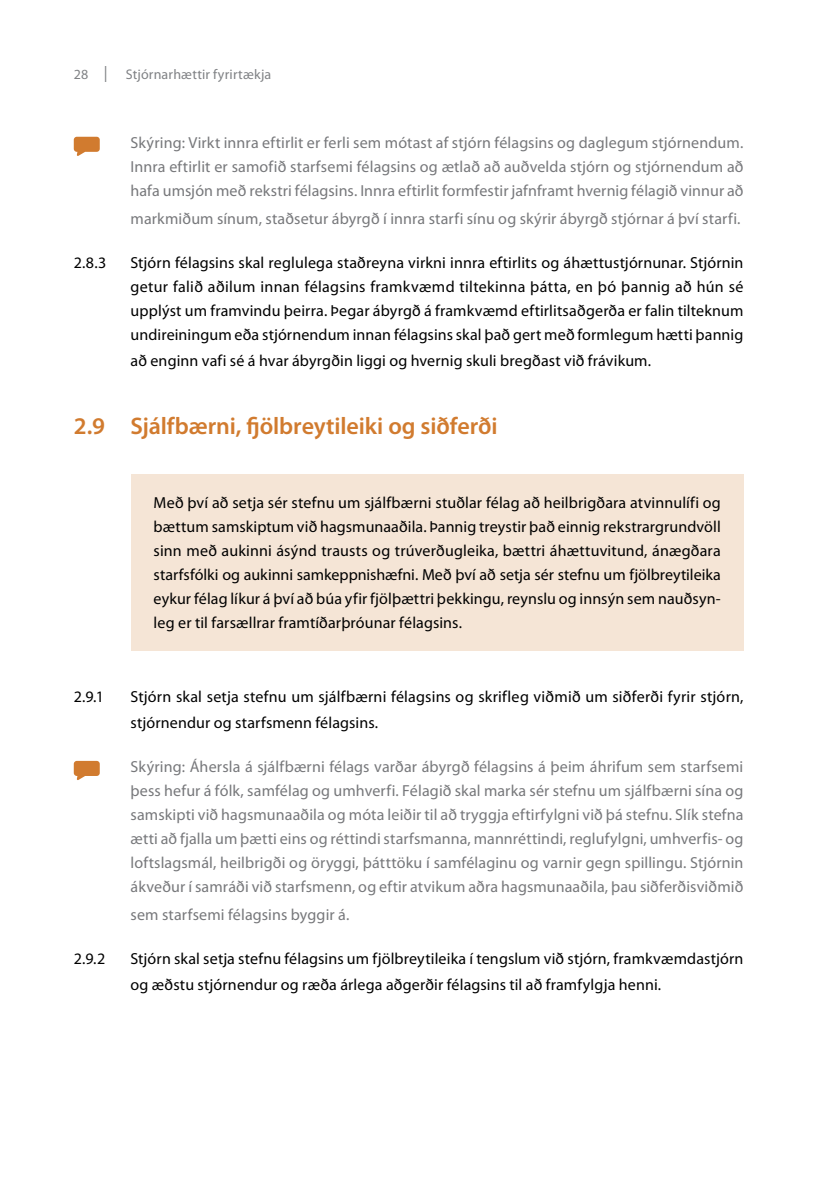
<style>
.page{position:relative;width:840px;height:1191px;background:#fff}
.page>*{position:absolute;margin:0;border:0;box-sizing:border-box;transform-origin:0 0}
.t1{font:600 24px "Myriad Pro";letter-spacing:-.005em;color:#d17b2f}
.t2{font:16px/24px "Myriad Pro";letter-spacing:.01em;color:#000}
.t3{font:16px/24px "Myriad Pro";letter-spacing:.005em;color:#77787b;text-align:justify}
.t4{font:14px "Myriad Pro";letter-spacing:.015em;color:#808285}
.s1{font-size:16px}
</style>
<div class="page">
<div style="left:131px;top:474px;width:612px;height:176px;background:#f5e5d6"></div>
<svg style="left:74px;top:137px;width:26px;height:19px"></svg>
<svg style="left:74px;top:761px;width:26px;height:19px"></svg>
<p class="t4" style="left:74px;top:65px;width:199px">28 <span class="s1">|</span> Stjórnarhættir fyrirtækja</p>
<p class="t3" style="left:130px;top:130px;width:614px">Skýring: Virkt innra eftirlit er ferli sem mótast af stjórn félagsins og daglegum stjórnendum.<br>Innra eftirlit er samofið starfsemi félagsins og ætlað að auðvelda stjórn og stjórnendum að hafa umsjón með rekstri félagsins. Innra eftirlit formfestir jafnframt hvernig félagið vinnur að</p>
<p class="t3" style="left:130px;top:206px;width:611px">markmiðum sínum, staðsetur ábyrgð í innra starfi sínu og skýrir ábyrgð stjórnar á því starfi.</p>
<p class="t2" style="left:74px;top:250px;width:34px">2.8.3</p>
<p class="t2" style="left:130px;top:250px;width:614px;text-align:justify">Stjórn félagsins skal reglulega staðreyna virkni innra eftirlits og áhættustjórnunar. Stjórnin getur falið aðilum innan félagsins framkvæmd tiltekinna þátta, en þó þannig að hún sé upplýst um framvindu þeirra. Þegar ábyrgð á framkvæmd eftirlitsaðgerða er falin tilteknum undireiningum eða stjórnendum innan félagsins skal það gert með formlegum hætti þannig</p>
<p class="t2" style="left:130px;top:348px;width:522px">að enginn vafi sé á hvar ábyrgðin liggi og hvernig skuli bregðast við frávikum.</p>
<h1 class="t1" style="left:74px;top:411px;width:425px">2.9 Sjálfbærni, fjölbreytileiki og siðferði</h1>
<p class="t2" style="left:153px;top:490px;width:568px;text-align:justify">Með því að setja sér stefnu um sjálfbærni stuðlar félag að heilbrigðara atvinnulífi og bættum samskiptum við hagsmunaaðila. Þannig treystir það einnig rekstrargrundvöll sinn með aukinni ásýnd trausts og trúverðugleika, bættri áhættuvitund, ánægðara starfsfólki og aukinni samkeppnishæfni. Með því að setja sér stefnu um fjölbreytileika eykur félag líkur á því að búa yfir fjölþættri þekkingu, reynslu og innsýn sem nauðsyn&shy;leg er til farsællrar framtíðarþróunar félagsins.</p>
<p class="t2" style="left:74px;top:685px;width:32px">2.9.1</p>
<p class="t2" style="left:130px;top:684px;width:614px;line-height:26px">Stjórn skal setja stefnu um sjálfbærni félagsins og skrifleg viðmið um siðferði fyrir stjórn, stjórnendur og starfsmenn félagsins.</p>
<p class="t3" style="left:130px;top:755px;width:614px">Skýring: Áhersla á sjálfbærni félags varðar ábyrgð félagsins á þeim áhrifum sem starfsemi þess hefur á fólk, samfélag og umhverfi. Félagið skal marka sér stefnu um sjálfbærni sína og samskipti við hagsmunaaðila og móta leiðir til að tryggja eftirfylgni við þá stefnu. Slík stefna ætti að fjalla um þætti eins og réttindi starfsmanna, mannréttindi, reglufylgni, umhverfis- og loftslagsmál, heilbrigði og öryggi, þátttöku í samfélaginu og varnir gegn spillingu. Stjórnin ákveður í samráði við starfsmenn, og eftir atvikum aðra hagsmunaaðila, þau siðferðisviðmið</p>
<p class="t3" style="left:130px;top:903px;width:220px">sem starfsemi félagsins byggir á.</p>
<p class="t2" style="left:74px;top:947px;width:33px">2.9.2</p>
<p class="t2" style="left:130px;top:946px;width:614px;line-height:26px">Stjórn skal setja stefnu félagsins um fjölbreytileika í tengslum við stjórn, framkvæmdastjórn og æðstu stjórnendur og ræða árlega aðgerðir félagsins til að framfylgja henni.</p>
</div>
